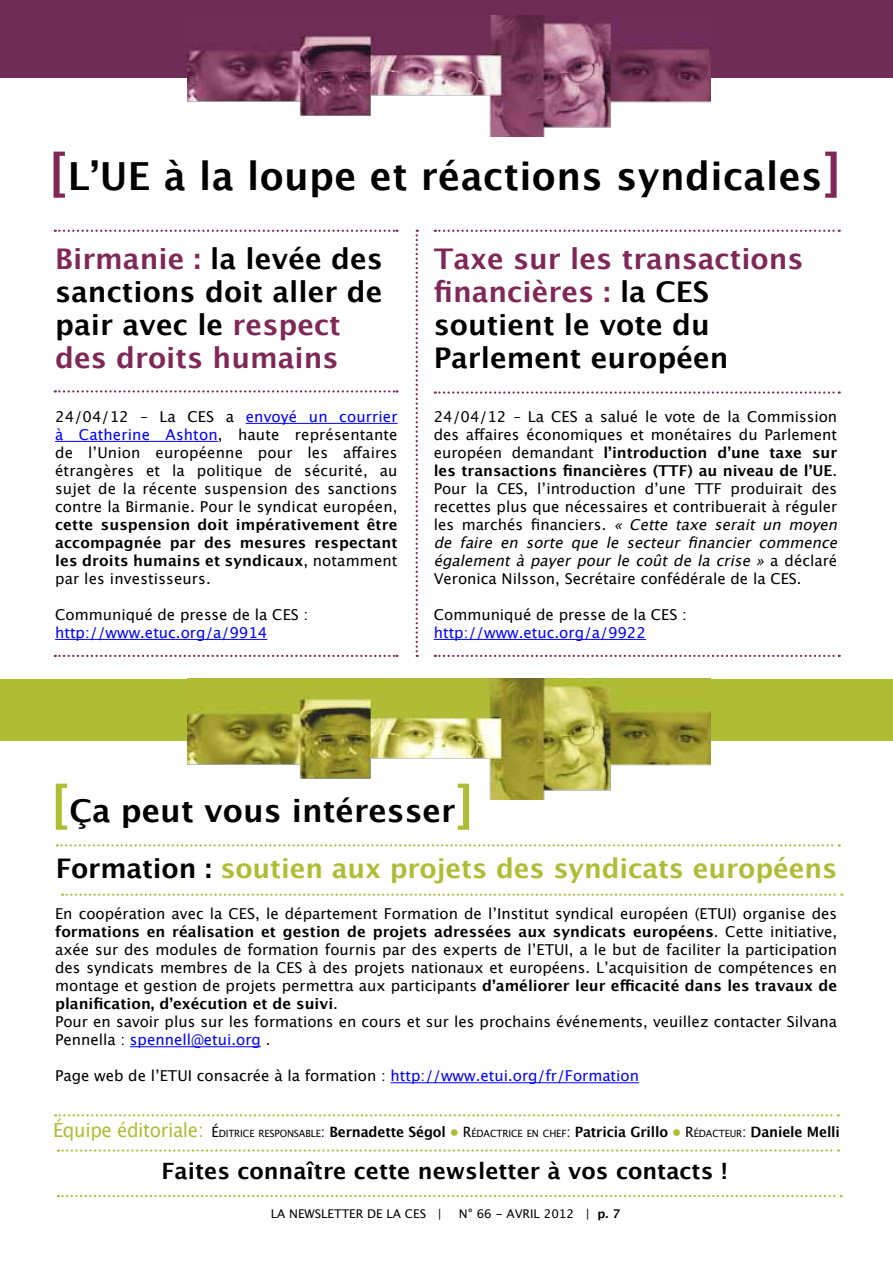
<style>
.page{position:relative;width:893px;height:1263px;background:#fff}
.page>*{position:absolute;margin:0;border:0;box-sizing:border-box;transform-origin:0 0}
.t1{font:700 38.7px "Lucida Grande";letter-spacing:.01em;color:#000}
.t2{font:700 31.5px "Lucida Grande";color:#000}
.t3{font:700 28.5px/33px "Lucida Grande";color:#000}
.t4{font:700 27px "Lucida Grande";letter-spacing:-.005em;color:#afbd35}
.t5{font:700 22.5px "Lucida Grande";color:#000}
.t6{font:15px/18px "Lucida Grande";color:#000}
.t7{font:700 15px/18px "Lucida Grande";letter-spacing:.01em;color:#000;text-align:justify}
.t8{font:15px "Lucida Grande";color:#00f}
.t9{font:12px "Lucida Grande";color:#000}
.t10{font:10.05px "Lucida Grande";letter-spacing:-.015em;color:#000;scale:.96 1}
.s1{font-size:50.4px;color:#7f2858}
.s2{color:#7f2858}
.s3{color:#00f}
.s4{font-weight:400}
.s5{font-weight:700}
.s6{font-style:italic}
.s7{font-size:50.4px;color:#afbd35}
.s8{color:#000}
.s9{font-size:19.5px;color:#afbd35}
.s10{font-size:14.25px}
.s11{font-weight:700;font-size:14.25px}
.s12{font-weight:700;font-size:14.25px;color:#afbd35}
</style>
<div class="page">
<svg style="left:58px;top:1195px;width:784px;height:2px"></svg>
<svg style="left:58px;top:1149px;width:781px;height:2px"></svg>
<svg style="left:62px;top:893px;width:780px;height:3px"></svg>
<svg style="left:57px;top:844px;width:783px;height:2px"></svg>
<hr style="left:130px;top:1046px;width:131px;height:1px;background:#00f">
<hr style="left:391px;top:1082px;width:248px;height:1px;background:#00f">
<svg style="left:55px;top:1114px;width:784px;height:2px"></svg>
<div style="left:0;top:679px;width:893px;height:61px;background:#afbd35"></div>
<img style="left:188px;top:679px;width:522px;height:121px">
<div style="left:0;top:0;width:893px;height:78px;background:#6e2c57"></div>
<img style="left:188px;top:15px;width:522px;height:121px">
<hr style="left:246px;top:423px;width:152px;height:1px;background:#00f">
<hr style="left:55px;top:441px;width:163px;height:1px;background:#00f">
<hr style="left:55px;top:639px;width:212px;height:1px;background:#00f">
<hr style="left:434px;top:639px;width:212px;height:1px;background:#00f">
<svg style="left:416px;top:230px;width:2px;height:427px"></svg>
<svg style="left:55px;top:230px;width:342px;height:2px"></svg>
<svg style="left:435px;top:230px;width:405px;height:2px"></svg>
<svg style="left:55px;top:390px;width:342px;height:3px"></svg>
<svg style="left:55px;top:655px;width:342px;height:2px"></svg>
<svg style="left:435px;top:391px;width:405px;height:3px"></svg>
<svg style="left:435px;top:655px;width:405px;height:2px"></svg>
<h1 class="t1" style="left:49px;top:145px;width:794px"><span class="s1">[</span>L’U E à la loupe et réactions syndicales<span class="s1">]</span></h1>
<h3 class="t3" style="left:55px;top:242px;width:329px"><span class="s2">Birmanie :</span> la levée des sanctions doit aller de pair avec le <span class="s2">respect des droits humains</span></h3>
<p class="t6" style="left:55px;top:408px;width:344px;text-align:justify;text-indent:171px">a <span class="s3">envoyé un courrier à Catherine Ashton</span>, haute représentante de l’Union européenne pour les affaires étrangères et la politique de sécurité, au sujet de la récente suspension des sanctions contre la Birmanie. Pour le syndicat européen,</p>
<p class="t7" style="left:55px;top:515px;width:344px">cette suspension doit impérativement être accompagnée par des mesures respectant les droits humains et syndicaux<span class="s4">, notamment par les investisseurs.</span></p>
<p class="t6" style="left:55px;top:606px;width:255px">Communiqué de presse de la CES :</p>
<p class="t8" style="left:55px;top:624px;width:214px">http://www.etuc.org/a/9914</p>
<p class="t6" style="left:55px;top:408px;width:151px">24/04/12 – La CES</p>
<h3 class="t3" style="left:434px;top:242px;width:371px"><span class="s2">Taxe sur les transactions financières :</span> la CES soutient le vote du<br>Parlement européen</h3>
<p class="t6" style="left:434px;top:408px;width:410px">24/04/12 – La CES a salué le vote de la Commission des affaires économiques et monétaires du Parlement européen demandant <span class="s5">l’introduction d’une taxe sur les transactions financières (TTF) au niveau de l’U E</span>.<br>Pour la CES, l’introduction d’une TTF produirait des recettes plus que nécessaires et contribuerait à réguler les marchés financiers<span class="s6">. « Cette taxe serait un moyen de faire en sorte que le secteur financier commence égalementàpayerpourlecoûtdelacrise »</span>a d é c l a r é Veronica N ilsson, Secrétaire confédérale de la CES.</p>
<p class="t6" style="left:434px;top:606px;width:255px">Communiqué de presse de la CES :</p>
<p class="t8" style="left:434px;top:624px;width:214px">http://www.etuc.org/a/9922</p>
<h2 class="t2" style="left:51px;top:786px;width:425px"><span class="s7">[</span>Ça peut vous intéresser<span class="s7">]</span></h2>
<h3 class="t4" style="left:56px;top:846px;width:783px"><span class="s8">Formation :</span> soutien aux projets des syndicats européens</h3>
<p class="t6" style="left:55px;top:905px;width:784px">En coopération avec la CES, le département Formation de l’Institut syndical européen (ETUI) organise des <span class="s5">formations en réalisation et gestion de projets adressées aux syndicats européens</span>. Cette initiative, axée sur des modules de formation fournis par des experts de l’ETUI, a le but de faciliter la participation des syndicats membres de la CES à des projets nationaux et européens. L’acquisition de compétences en montage et gestion de projets permettra aux participants <span class="s5">d’améliorer leur efficacité dans les travaux de planification, d’exécution et de suivi</span>.<br>Pour en savoir plus sur les formations en cours et sur les prochains événements, veuillez contacter Silvana Pennella : <span class="s3">spennell@etui.org</span> .</p>
<p class="t6" style="left:55px;top:1067px;width:585px">Page web de l’ETUI consacrée à la formation : <span class="s3">http://www.etui.org/fr/Formation</span></p>
<p class="t10" style="left:53px;top:1128px;width:821px"><span class="s9">Équipe éditoriale:</span> <span class="s10">É</span>DITRICE RESPONSABLE<span class="s10">:</span> <span class="s11">Bernadette Ségol</span> <span class="s12">•</span> <span class="s10">R</span>ÉDACTRICE EN CHEF<span class="s10">:</span> <span class="s11">Patricia Grillo</span> <span class="s12">•</span> <span class="s10">R</span>ÉDACTEUR<span class="s10">:</span> <span class="s11">Daniele Melli</span></p>
<h3 class="t5" style="left:162px;top:1152px;width:568px">Faites connaître cette newsletter à vos contacts !</h3>
<p class="t9" style="left:271px;top:1207px;width:65px">LA NEWSLETTER</p>
<p class="t9" style="left:367px;top:1207px;width:53px">DE LA CES</p>
<p class="t9" style="left:438px;top:1207px;width:6px">|</p>
<p class="t9" style="left:459px;top:1207px;width:163px">N° 66 - AVRIL 2012 | <span class="s5">p. 7</span></p>
</div>
